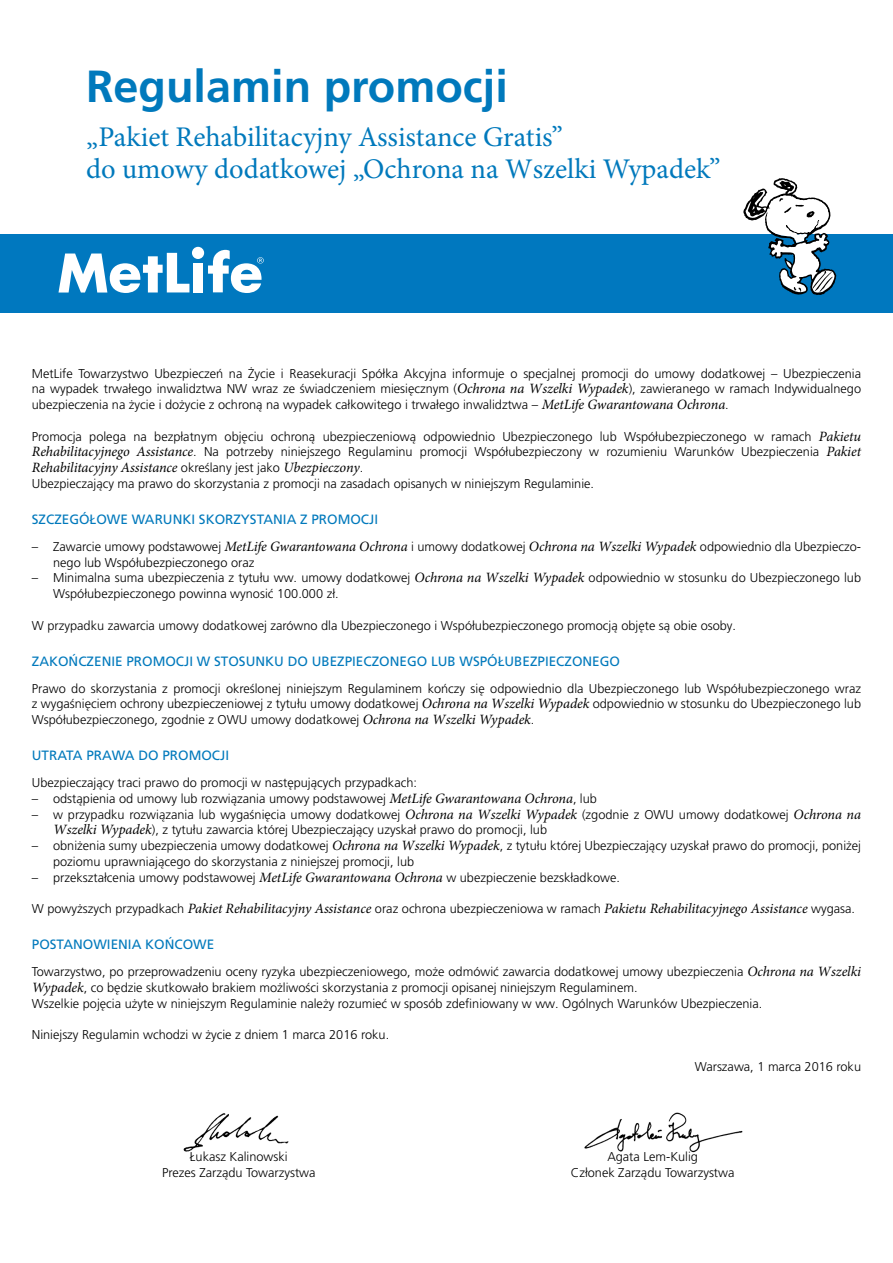
<style>
.page{position:relative;width:893px;height:1263px;background:#fff}
.page>*{position:absolute;margin:0;border:0;box-sizing:border-box;transform-origin:0 0}
.t1{font:700 45px "Frutiger LT Pro";color:#0079bc}
.t2{font:28.5px/31.5px "Minion Pro";color:#0079bc}
.t3{font:italic 14.25px "Minion Pro";letter-spacing:-.01em;color:#000}
.t4{font:13.5px "Frutiger LT Pro";color:#0079bc}
.t5{font:300 12.75px/15.8px "Frutiger LT Pro";color:#000}
.s1{font-family:"Minion Pro";font-weight:400;font-style:italic;font-size:14.25px}
.s2{font-family:"Frutiger LT Pro";font-weight:300;font-style:normal;font-size:12.75px}
</style>
<div class="page">
<div style="left:0;top:234px;width:893px;height:78px;background:#0078bf"></div>
<svg style="left:743px;top:178px;width:94px;height:117px"></svg>
<div style="left:193px;top:263px;width:10px;height:29px;background:#fff"></div>
<div style="left:192px;top:247px;width:12px;height:12px;background:#fff;border-radius:50%"></div>
<svg style="left:59px;top:253px;width:130px;height:40px"></svg>
<svg style="left:208px;top:250px;width:56px;height:43px"></svg>
<img style="left:184px;top:1113px;width:105px;height:39px">
<img style="left:584px;top:1112px;width:159px;height:41px">
<h1 class="t1" style="left:86px;top:60px;width:423px">Regulamin promocji</h1>
<h2 class="t2" style="left:86px;top:121px;width:636px">„Pakiet Rehabilitacyjny Assistance Gratis”<br>do umowy dodatkowej „Ochrona na Wszelki Wypadek”</h2>
<p class="t5" style="left:32px;top:365px;width:831px;text-align:justify">MetLife Towarzystwo Ubezpieczeń na Życie i Reasekuracji Spółka Akcyjna informuje o specjalnej promocji do umowy dodatkowej – Ubezpieczenia na wypadek trwałego inwalidztwa NW wraz ze świadczeniem miesięcznym (<span class="s1">Ochrona na Wszelki Wypadek</span>), zawieranego w ramach Indywidualnego ubezpieczenia na życie i dożycie z ochroną na wypadek całkowitego i trwałego inwalidztwa – <span class="s1">MetLife Gwarantowana Ochrona</span>.</p>
<p class="t5" style="left:32px;top:428px;width:831px">Promocja polega na bezpłatnym objęciu ochroną ubezpieczeniową odpowiednio Ubezpieczonego lub Współubezpieczonego w ramach <span class="s1">Pakietu<br>Rehabilitacyjnego Assistance</span>. Na potrzeby niniejszego Regulaminu promocji Współubezpieczony w rozumieniu Warunków Ubezpieczenia <span class="s1">Pakiet</span></p>
<p class="t3" style="left:32px;top:458px;width:333px">Rehabilitacyjny Assistance <span class="s2">określany jest jako</span> Ubezpieczony<span class="s2">.</span></p>
<p class="t5" style="left:32px;top:476px;width:564px">Ubezpieczający ma prawo do skorzystania z promocji na zasadach opisanych w niniejszym Regulaminie.</p>
<p class="t4" style="left:32px;top:511px;width:348px">SZCZEGÓŁOWE WARUNKI SKORZYSTANIA Z PROMOCJI</p>
<p class="t5" style="left:53px;top:539px;width:809px;text-indent:-21px">– Zawarcie umowy podstawowej <span class="s1">MetLife Gwarantowana Ochrona</span> i umowy dodatkowej <span class="s1">Ochrona na Wszelki Wypadek</span> odpowiednio dla Ubezpieczo&shy;nego lub Współubezpieczonego oraz</p>
<p class="t5" style="left:53px;top:570px;width:809px;text-indent:-21px">– Minimalna suma ubezpieczenia z tytułu ww. umowy dodatkowej <span class="s1">Ochrona na Wszelki Wypadek</span> odpowiednio w stosunku do Ubezpieczonego lub<br>Współubezpieczonego powinna wynosić 100.000 zł.</p>
<p class="t5" style="left:32px;top:617px;width:706px">W przypadku zawarcia umowy dodatkowej zarówno dla Ubezpieczonego i Współubezpieczonego promocją objęte są obie osoby.</p>
<p class="t4" style="left:32px;top:653px;width:590px">ZAKOŃCZENIE PROMOCJI W STOSUNKU DO UBEZPIECZONEGO LUB WSPÓŁUBEZPIECZONEGO</p>
<p class="t5" style="left:32px;top:680px;width:831px;text-align:justify">Prawo do skorzystania z promocji określonej niniejszym Regulaminem kończy się odpowiednio dla Ubezpieczonego lub Współubezpieczonego wraz z wygaśnięciem ochrony ubezpieczeniowej z tytułu umowy dodatkowej <span class="s1">Ochrona na Wszelki Wypadek</span> odpowiednio w stosunku do Ubezpieczonego lub Współubezpieczonego, zgodnie z OWU umowy dodatkowej <span class="s1">Ochrona na Wszelki Wypadek</span>.</p>
<p class="t4" style="left:32px;top:747px;width:199px">UTRATA PRAWA DO PROMOCJI</p>
<p class="t5" style="left:32px;top:775px;width:387px">Ubezpieczający traci prawo do promocji w następujących przypadkach:</p>
<p class="t5" style="left:32px;top:791px;width:566px">– odstąpienia od umowy lub rozwiązania umowy podstawowej <span class="s1">MetLife Gwarantowana Ochrona</span>, lub</p>
<p class="t5" style="left:53px;top:806px;width:809px;text-indent:-21px">– w przypadku rozwiązania lub wygaśnięcia umowy dodatkowej <span class="s1">Ochrona na Wszelki Wypadek</span> (zgodnie z OWU umowy dodatkowej <span class="s1">Ochrona na<br>Wszelki Wypadek</span>), z tytułu zawarcia której Ubezpieczający uzyskał prawo do promocji, lub</p>
<p class="t5" style="left:53px;top:838px;width:809px;text-indent:-21px">– obniżenia sumy ubezpieczenia umowy dodatkowej <span class="s1">Ochrona na Wszelki Wypadek</span>, z tytułu której Ubezpieczający uzyskał prawo do promocji, poniżej poziomu uprawniającego do skorzystania z niniejszej promocji, lub</p>
<p class="t5" style="left:32px;top:869px;width:590px">– przekształcenia umowy podstawowej <span class="s1">MetLife Gwarantowana Ochrona</span> w ubezpieczenie bezskładkowe.</p>
<p class="t3" style="left:32px;top:899px;width:825px"><span class="s2">W powyższych przypadkach</span> Pakiet Rehabilitacyjny Assistance <span class="s2">oraz ochrona ubezpieczeniowa w ramach</span> Pakietu Rehabilitacyjnego Assistance <span class="s2">wygasa.</span></p>
<p class="t4" style="left:32px;top:936px;width:184px">POSTANOWIENIA KOŃCOWE</p>
<p class="t5" style="left:32px;top:964px;width:831px">Towarzystwo, po przeprowadzeniu oceny ryzyka ubezpieczeniowego, może odmówić zawarcia dodatkowej umowy ubezpieczenia <span class="s1">Ochrona na Wszelki<br>Wypadek</span>, co będzie skutkowało brakiem możliwości skorzystania z promocji opisanej niniejszym Regulaminem.<br>Wszelkie pojęcia użyte w niniejszym Regulaminie należy rozumieć w sposób zdefiniowany w ww. Ogólnych Warunków Ubezpieczenia.</p>
<p class="t5" style="left:32px;top:1027px;width:359px">Niniejszy Regulamin wchodzi w życie z dniem 1 marca 2016 roku.</p>
<p class="t5" style="left:695px;top:1058px;width:168px">Warszawa, 1 marca 2016 roku</p>
<p class="t5" style="left:162px;top:1149px;width:155px;text-align:center">Łukasz Kalinowski<br>Prezes Zarządu Towarzystwa</p>
<p class="t5" style="left:571px;top:1149px;width:165px;text-align:center">Agata Lem-Kulig<br>Członek Zarządu Towarzystwa</p>
</div>
